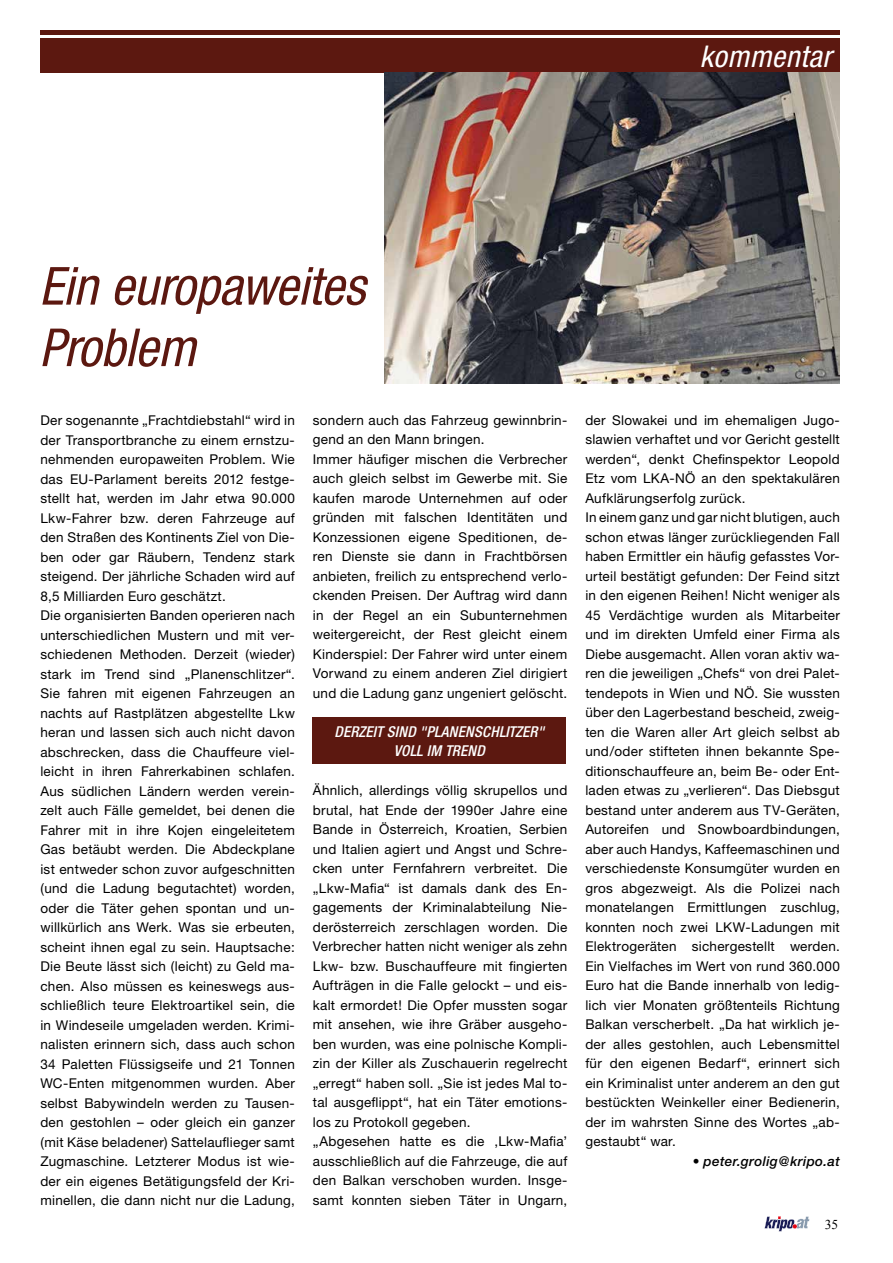
<style>
.page{position:relative;width:893px;height:1263px;background:#fff}
.page>*{position:absolute;margin:0;border:0;box-sizing:border-box;transform-origin:0 0}
.t1{font:italic condensed 52.5px/61.5px "Helvetica Neue";letter-spacing:-.01em;color:#5c1810}
.t2{font:italic condensed 30px "Helvetica Neue";letter-spacing:.015em;color:#fff}
.t3{font:italic 500 condensed 15px/19.5px "Helvetica Neue";letter-spacing:.01em;color:#fff;text-align:center}
.t4{font:13.5px/19.5px "Helvetica Neue";letter-spacing:.02em;color:#000}
.t5{font:italic 500 13.5px "Helvetica Neue";letter-spacing:.025em;color:#000}
.t6{font:13.5px "Times New Roman";color:#000}
</style>
<div class="page">
<hr style="left:40px;top:30px;width:800px;height:4px;background:#5c1810">
<div style="left:40px;top:38px;width:800px;height:34px;background:#5c1810"></div>
<svg style="left:764px;top:1216px;width:46px;height:15px"></svg>
<img style="left:384px;top:72px;width:456px;height:311px">
<div style="left:312px;top:717px;width:254px;height:47px;background:#5c1810"></div>
<h2 class="t2" style="left:700px;top:39px;width:133px">kommentar</h2>
<h1 class="t1" style="left:39px;top:255px;width:327px">Ein europaweites<br>Problem</h1>
<p class="t4" style="left:40px;top:410px;width:256px">Der sogenannte „Frachtdiebstahl“ wird in der Transportbranche zu einem ernstzu&shy;nehmenden europaweiten Problem. Wie das EU-Parlament bereits 2012 festge&shy;stellt hat, werden im Jahr etwa 90.000<br>Lkw-Fahrer bzw. deren Fahrzeuge auf den Straßen des Kontinents Ziel von Die&shy;ben oder gar Räubern, Tendenz stark steigend. Der jährliche Schaden wird auf 8,5 Milliarden Euro geschätzt.<br>Die organisierten Banden operieren nach unterschiedlichen Mustern und mit ver&shy;schiedenen Methoden. Derzeit (wieder) stark im Trend sind „Planenschlitzer“.<br>Sie fahren mit eigenen Fahrzeugen an nachts auf Rastplätzen abgestellte Lkw heran und lassen sich auch nicht davon abschrecken, dass die Chauffeure viel&shy;leicht in ihren Fahrerkabinen schlafen.<br>Aus südlichen Ländern werden verein&shy;zelt auch Fälle gemeldet, bei denen die Fahrer mit in ihre Kojen eingeleitetem Gas betäubt werden. Die Abdeckplane ist entweder schon zuvor aufgeschnitten (und die Ladung begutachtet) worden, oder die Täter gehen spontan und un&shy;willkürlich ans Werk. Was sie erbeuten, scheint ihnen egal zu sein. Hauptsache:<br>Die Beute lässt sich (leicht) zu Geld ma&shy;chen. Also müssen es keineswegs aus&shy;schließlich teure Elektroartikel sein, die in Windeseile umgeladen werden. Krimi&shy;nalisten erinnern sich, dass auch schon 34 Paletten Flüssigseife und 21 Tonnen WC-Enten mitgenommen wurden. Aber selbst Babywindeln werden zu Tausen&shy;den gestohlen – oder gleich ein ganzer (mit Käse beladener) Sattelauflieger samt Zugmaschine. Letzterer Modus ist wie&shy;der ein eigenes Betätigungsfeld der Kri&shy;minellen, die dann nicht nur die Ladung,</p>
<p class="t4" style="left:313px;top:410px;width:256px">sondern auch das Fahrzeug gewinnbrin&shy;gend an den Mann bringen.<br>Immer häufiger mischen die Verbrecher auch gleich selbst im Gewerbe mit. Sie kaufen marode Unternehmen auf oder gründen mit falschen Identitäten und Konzessionen eigene Speditionen, de&shy;ren Dienste sie dann in Frachtbörsen anbieten, freilich zu entsprechend verlo&shy;ckenden Preisen. Der Auftrag wird dann in der Regel an ein Subunternehmen weitergereicht, der Rest gleicht einem Kinderspiel: Der Fahrer wird unter einem Vorwand zu einem anderen Ziel dirigiert und die Ladung ganz ungeniert gelöscht.</p>
<p class="t3" style="left:334px;top:721px;width:211px">DERZEIT SIND "PLANENSCHLITZER"<br>VOLL IM TREND</p>
<p class="t4" style="left:313px;top:781px;width:256px">Ähnlich, allerdings völlig skrupellos und brutal, hat Ende der 1990er Jahre eine Bande in Österreich, Kroatien, Serbien und Italien agiert und Angst und Schre&shy;cken unter Fernfahrern verbreitet. Die „Lkw-Mafia“ ist damals dank des En&shy;gagements der Kriminalabteilung Nie&shy;derösterreich zerschlagen worden. Die Verbrecher hatten nicht weniger als zehn Lkw- bzw. Buschauffeure mit fingierten Aufträgen in die Falle gelockt – und eis&shy;kalt ermordet! Die Opfer mussten sogar mit ansehen, wie ihre Gräber ausgeho&shy;ben wurden, was eine polnische Kompli&shy;zin der Killer als Zuschauerin regelrecht „erregt“ haben soll. „Sie ist jedes Mal to&shy;tal ausgeflippt“, hat ein Täter emotions&shy;los zu Protokoll gegeben.<br>„Abgesehen hatte es die ,Lkw-Mafia’ ausschließlich auf die Fahrzeuge, die auf den Balkan verschoben wurden. Insge&shy;samt konnten sieben Täter in Ungarn,</p>
<p class="t4" style="left:585px;top:410px;width:256px">der Slowakei und im ehemaligen Jugo&shy;slawien verhaftet und vor Gericht gestellt werden“, denkt Chefinspektor Leopold Etz vom LKA-NÖ an den spektakulären Aufklärungserfolg zurück.<br>In einem ganz und gar nicht blutigen, auch schon etwas länger zurückliegenden Fall haben Ermittler ein häufig gefasstes Vor&shy;urteil bestätigt gefunden: Der Feind sitzt in den eigenen Reihen! Nicht weniger als 45 Verdächtige wurden als Mitarbeiter und im direkten Umfeld einer Firma als Diebe ausgemacht. Allen voran aktiv wa&shy;ren die jeweiligen „Chefs“ von drei Palet&shy;tendepots in Wien und NÖ. Sie wussten über den Lagerbestand bescheid, zweig&shy;ten die Waren aller Art gleich selbst ab und/oder stifteten ihnen bekannte Spe&shy;ditionschauffeure an, beim Be- oder Ent&shy;laden etwas zu „verlieren“. Das Diebsgut bestand unter anderem aus TV-Geräten, Autoreifen und Snowboardbindungen, aber auch Handys, Kaffeemaschinen und verschiedenste Konsumgüter wurden en gros abgezweigt. Als die Polizei nach monatelangen Ermittlungen zuschlug, konnten noch zwei LKW-Ladungen mit Elektrogeräten sichergestellt werden.<br>Ein Vielfaches im Wert von rund 360.000<br>Euro hat die Bande innerhalb von ledig&shy;lich vier Monaten größtenteils Richtung Balkan verscherbelt. „Da hat wirklich je&shy;der alles gestohlen, auch Lebensmittel für den eigenen Bedarf“, erinnert sich ein Kriminalist unter anderem an den gut bestückten Weinkeller einer Bedienerin, der im wahrsten Sinne des Wortes „ab&shy;gestaubt“ war.</p>
<p class="t5" style="left:693px;top:1153px;width:148px">• peter.grolig@kripo.at</p>
<p class="t6" style="left:825px;top:1215px;width:15px">35</p>
</div>
